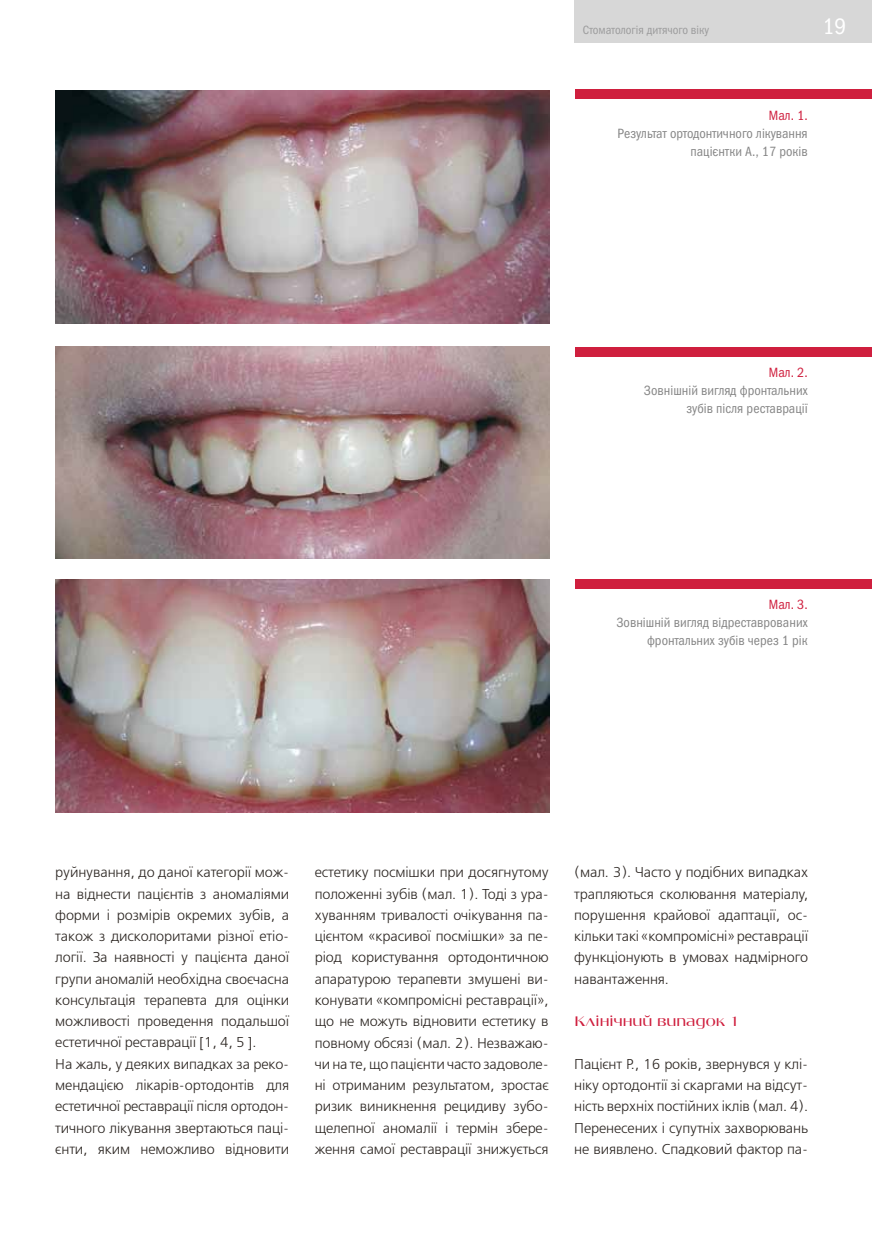
<style>
.page{position:relative;width:872px;height:1234px;background:#fff}
.page>*{position:absolute;margin:0;border:0;box-sizing:border-box;transform-origin:0 0}
.t1{font:22.5px "Franklin Gothic Book Cond C";color:#fff}
.t2{font:15px "Angelica";color:#cf1f3e}
.t3{font:300 14.25px/21.3px "Free Set";letter-spacing:-.01em;color:#29231f;text-align:justify}
.t4{font:13.5px/18px "Franklin Gothic Book Cond C";color:#868686;text-align:right}
.t5{font:13.5px "Franklin Gothic Book Cond C";letter-spacing:-.01em;color:#cf1f3e}
.t6{font:12px "Franklin Gothic Book Cond C";color:#9b9b9c}
</style>
<div class="page">
<div style="left:574px;top:0;width:298px;height:43px;background:#d7d7d7"></div>
<img style="left:55px;top:90px;width:495px;height:233px">
<img style="left:55px;top:346px;width:494px;height:212px">
<div style="left:575px;top:89px;width:297px;height:10px;background:#cf1f3e"></div>
<div style="left:575px;top:346px;width:297px;height:10px;background:#cf1f3e"></div>
<div style="left:575px;top:578px;width:297px;height:10px;background:#cf1f3e"></div>
<img style="left:55px;top:579px;width:494px;height:232px">
<p class="t6" style="left:583px;top:23px;width:128px">Стоматологія дитячого віку</p>
<h1 class="t1" style="left:822px;top:14px;width:25px">19</h1>
<p class="t5" style="left:769px;top:108px;width:40px">Мал. 1.</p>
<p class="t4" style="left:617px;top:124px;width:192px">Результат ортодонтичного лікування пацієнтки А., 17 років</p>
<p class="t5" style="left:769px;top:365px;width:40px">Мал. 2.</p>
<p class="t4" style="left:644px;top:381px;width:165px">Зовнішній вигляд фронтальних зубів після реставрації</p>
<p class="t5" style="left:769px;top:597px;width:40px">Мал. 3.</p>
<p class="t4" style="left:616px;top:613px;width:193px">Зовнішній вигляд відреставрованих фронтальних зубів через 1 рік</p>
<p class="t3" style="left:55px;top:861px;width:235px;text-align:left">руйнування, до даної категорії мож&shy;на віднести пацієнтів з аномаліями форми і розмірів окремих зубів, а також з дисколоритами різної етіо&shy;логії. За наявності у пацієнта даної групи аномалій необхідна своєчасна консультація терапевта для оцінки можливості проведення подальшої естетичної реставрації [1, 4, 5 ].<br>На жаль, у деяких випадках за реко&shy;мендацією лікарів-ортодонтів для естетичної реставрації після ортодон&shy;тичного лікування звертаються паці&shy;єнти, яким неможливо відновити</p>
<p class="t3" style="left:315px;top:861px;width:235px">естетику посмішки при досягнутому положенні зубів (мал. 1). Тоді з ура&shy;хуванням тривалості очікування па&shy;цієнтом «красивої посмішки» за пе&shy;ріод користування ортодонтичною апаратурою терапевти змушені ви&shy;конувати «компромісні реставрації», що не можуть відновити естетику в повному обсязі (мал. 2). Незважаю&shy;чи на те, що пацієнти часто задоволе&shy;ні отриманим результатом, зростає ризик виникнення рецидиву зубо&shy;щелепної аномалії і термін збере&shy;ження самої реставрації знижується</p>
<p class="t3" style="left:574px;top:861px;width:235px">(мал. 3). Часто у подібних випадках трапляються сколювання матеріалу, порушення крайової адаптації, ос&shy;кільки такі «компромісні» реставрації функціонують в умовах надмірного навантаження.</p>
<p class="t2" style="left:574px;top:1012px;width:167px">Клінічний випадок 1</p>
<p class="t3" style="left:574px;top:1053px;width:235px">Пацієнт Р., 16 років, звернувся у клі&shy;ніку ортодонтії зі скаргами на відсут&shy;ність верхніх постійних іклів (мал. 4).<br>Перенесених і супутніх захворювань не виявлено. Спадковий фактор па-</p>
</div>
